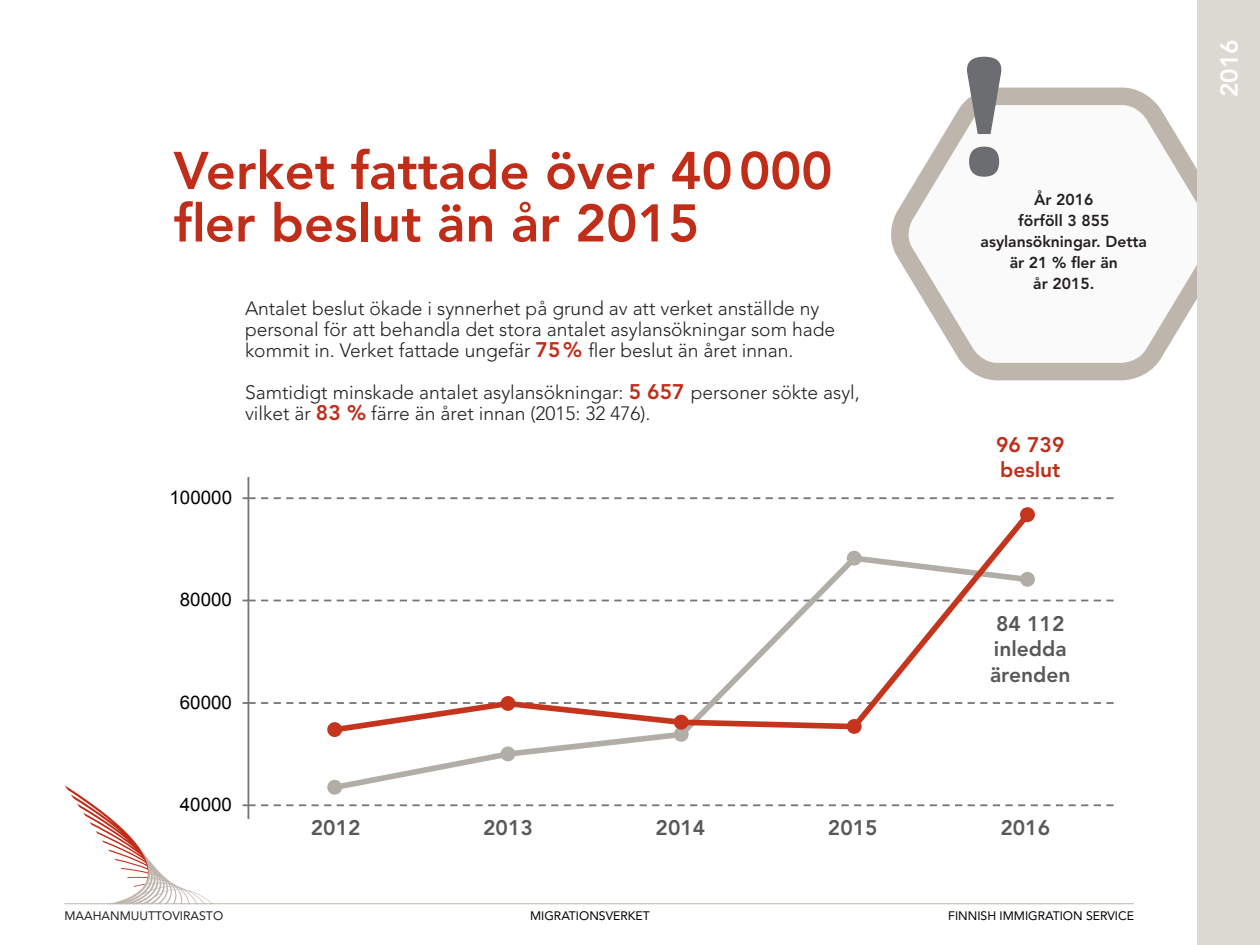
<style>
.page{position:relative;width:1260px;height:945px;background:#fff}
.page>*{position:absolute;margin:0;border:0;box-sizing:border-box;transform-origin:0 0}
.sitaatti{font:700 175px "Britannic";color:#6c6d70}
.otsikko{font:800 52.5px/52.5px "Avenir LT Std";color:#c02d19}
.sitaatti-2{font:800 24.5px "Avenir LT Std";color:#fff}
.sitaatti-3{font:800 21px/25.2px "Avenir LT Std";color:#57585a}
.sitaatti-4{font:800 21px/25.2px "Avenir LT Std";color:#c02d19}
.Leipäteksti{font:300 19.25px/21px "Avenir LT Std";color:#231f20}
.t1{font:18.72px "Arial";color:#000}
.laatikkoteksti{font:800 15.75px/21px "Avenir LT Std";color:#231f20;text-align:center}
.t2{font:12.25px "Avenir LT Std";color:#000}
.t3{font:12.25px "Avenir LT Std";color:#231f20}
.s1{font-weight:800;font-size:21px;color:#c02d19}
</style>
<div class="page">
<svg style="left:64px;top:785px;width:148px;height:118px"></svg>
<hr style="left:64px;top:903px;width:1070px;height:1px;background:#beb6ad">
<svg style="left:891px;top:87px;width:306px;height:294px"></svg>
<div style="left:1197px;top:0;width:63px;height:945px;background:#dcd8d2"></div>
<hr style="left:248px;top:477px;width:1px;height:342px;background:#757575">
<svg style="left:243px;top:804px;width:871px;height:2px"></svg>
<svg style="left:243px;top:702px;width:871px;height:2px"></svg>
<svg style="left:243px;top:600px;width:871px;height:1px"></svg>
<svg style="left:243px;top:497px;width:871px;height:2px"></svg>
<svg style="left:331px;top:736px;width:348px;height:55px"></svg>
<div style="left:328px;top:781px;width:13px;height:13px;background:#b0aea6;border-radius:50%"></div>
<div style="left:327px;top:780px;width:15px;height:15px;border:2px solid #b0aea6;border-radius:50%"></div>
<div style="left:501px;top:747px;width:13px;height:13px;background:#b0aea6;border-radius:50%"></div>
<div style="left:501px;top:747px;width:14px;height:14px;border:2px solid #b0aea6;border-radius:50%"></div>
<div style="left:675px;top:728px;width:13px;height:13px;background:#b0aea6;border-radius:50%"></div>
<div style="left:674px;top:727px;width:15px;height:15px;border:2px solid #b0aea6;border-radius:50%"></div>
<svg style="left:328px;top:507px;width:708px;height:229px"></svg>
<div style="left:328px;top:723px;width:13px;height:13px;background:#c5351d;border-radius:50%"></div>
<div style="left:327px;top:722px;width:15px;height:15px;border:2px solid #c5351d;border-radius:50%"></div>
<div style="left:501px;top:697px;width:13px;height:13px;background:#c5351d;border-radius:50%"></div>
<div style="left:501px;top:696px;width:14px;height:15px;border:2px solid #c5351d;border-radius:50%"></div>
<div style="left:675px;top:716px;width:13px;height:13px;background:#c5351d;border-radius:50%"></div>
<div style="left:674px;top:715px;width:15px;height:15px;border:2px solid #c5351d;border-radius:50%"></div>
<div style="left:848px;top:720px;width:13px;height:13px;background:#c5351d;border-radius:50%"></div>
<div style="left:847px;top:719px;width:15px;height:15px;border:2px solid #c5351d;border-radius:50%"></div>
<div style="left:1021px;top:508px;width:13px;height:13px;background:#c5351d;border-radius:50%"></div>
<div style="left:1020px;top:507px;width:15px;height:15px;border:2px solid #c5351d;border-radius:50%"></div>
<p class="otsikko" style="left:174px;top:145px;width:660px">Verket fattade över 40000 fler beslut än år 2015</p>
<p class="Leipäteksti" style="left:245px;top:298px;width:592px">Antalet beslut ökade i synnerhet på grund av att verket anställde ny personal för att behandla det stora antalet asylansökningar som hade kommit in. Verket fattade ungefär <span class="s1">75%</span> fler beslut än året innan.</p>
<p class="Leipäteksti" style="left:245px;top:382px;width:616px">Samtidigt minskade antalet asylansökningar: <span class="s1">5 657</span> personer sökte asyl, vilket är <span class="s1">83 %</span> färre än året innan (2015: 32 476).</p>
<p class="t1" style="left:170px;top:485px;width:64px">100000</p>
<p class="t1" style="left:180px;top:588px;width:54px">80000</p>
<p class="t1" style="left:180px;top:690px;width:54px">60000</p>
<p class="t1" style="left:180px;top:792px;width:54px">40000</p>
<p class="sitaatti" style="left:952px;top:18px;width:65px">!</p>
<p class="laatikkoteksti" style="left:1018px;top:189px;width:93px">År 2016 förföll 3 855</p>
<p class="laatikkoteksti" style="left:981px;top:231px;width:168px">asylansökningar. Detta</p>
<p class="laatikkoteksti" style="left:1010px;top:252px;width:110px">är 21 % fler än</p>
<p class="laatikkoteksti" style="left:1033px;top:273px;width:63px">år 2015.</p>
<p class="sitaatti-4" style="left:996px;top:432px;width:70px">96 739 beslut</p>
<p class="sitaatti-3" style="left:990px;top:611px;width:82px">84 112 inledda ärenden</p>
<p class="sitaatti-3" style="left:311px;top:815px;width:51px">2012</p>
<p class="sitaatti-3" style="left:483px;top:815px;width:51px">2013</p>
<p class="sitaatti-3" style="left:656px;top:815px;width:51px">2014</p>
<p class="sitaatti-3" style="left:828px;top:815px;width:51px">2015</p>
<p class="sitaatti-3" style="left:1000px;top:815px;width:51px">2016</p>
<p class="t1" style="left:180px;top:895px;width:54px">20000</p>
<p class="t3" style="left:64px;top:909px;width:160px">MAAHANMUUTTOVIRASTO</p>
<p class="t2" style="left:530px;top:909px;width:121px">MIGRATIONSVERKET</p>
<p class="t2" style="left:948px;top:909px;width:187px">FINNISH IMMIGRATION SERVICE</p>
<p class="sitaatti-2" style="left:1215px;top:97px;width:60px;rotate:-90deg">2016</p>
</div>
